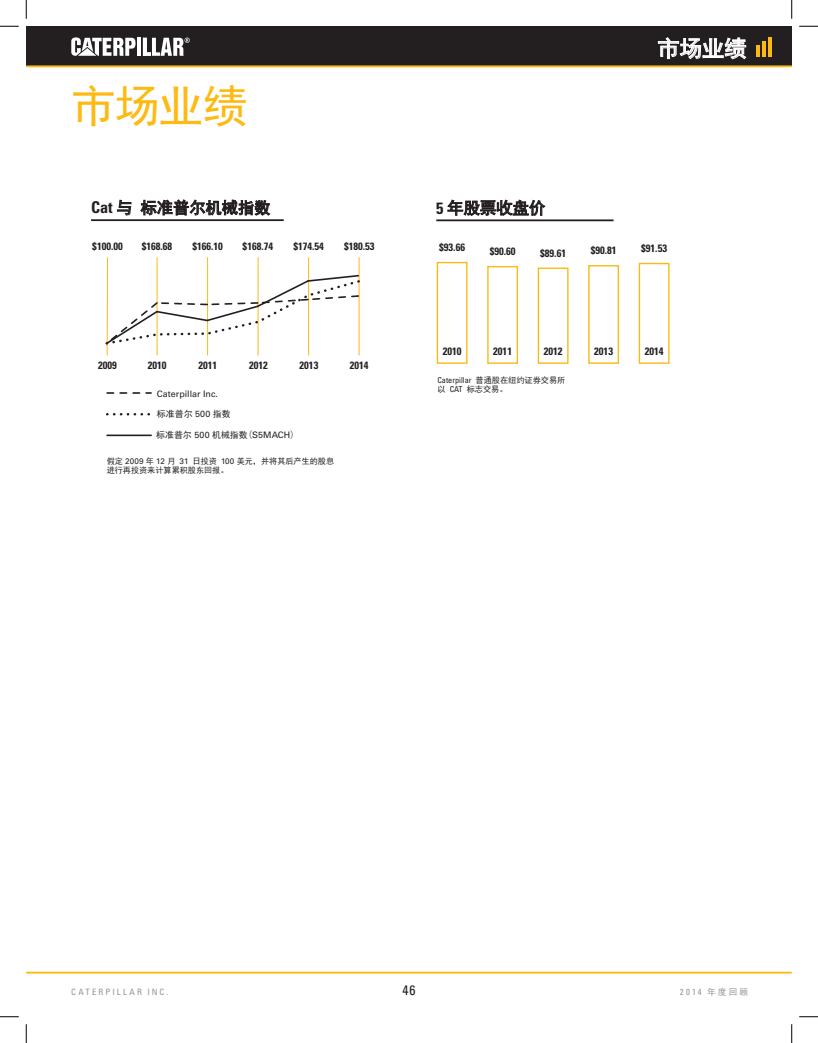
<style>
.page{position:relative;width:818px;height:1043px;background:#fff}
.page>*{position:absolute;margin:0;border:0;box-sizing:border-box;transform-origin:0 0}
.t1{font:45px "Sim Hei";color:#fcba13}
.t2{font:22.5px "Sim Hei";color:#fff}
.t3{font:16.38px "Sim Hei";color:#231f20}
.t4{font:16.25px "Sim Hei";color:#231f20}
.t5{font:condensed 13.75px "Univers LT Std";color:#231f20}
.t6{font:700 condensed 10.62px "Univers LT Std";color:#231f20}
.t7{font:700 condensed 10.5px "Univers LT Std";color:#231f20}
.t8{font:8.88px "Univers LT Std";color:#231f20}
.t9{font:8.88px "Sim Hei";color:#231f20}
.t10{font:condensed 8.75px "Univers LT Std";letter-spacing:.24em;color:#939598}
.t11{font:8.12px/9.8px "Sim Hei";color:#231f20}
.t12{font:condensed 8.12px "Univers LT Std";color:#231f20}
.s1{font-family:"Univers LT Std";font-weight:700;font-stretch:condensed}
.s2{font-family:"Univers LT Std"}
.s3{font-family:"Sim Hei"}
.s4{font-family:"Koz Go Pro"}
.s5{font-family:"Sim Hei";font-stretch:normal}
.s6{font-family:"Univers LT Std";font-stretch:condensed}
</style>
<div class="page">
<hr style="left:26px;top:971px;width:765px;height:2px;background:#fcba13">
<div style="left:26px;top:26px;width:765px;height:39px;background:#231f20"></div>
<hr style="left:26px;top:65px;width:765px;height:2px;background:#fcba13">
<hr style="left:137px;top:38px;width:4px;height:18px;background:#fff">
<svg style="left:71px;top:37px;width:64px;height:19px"></svg>
<svg style="left:143px;top:38px;width:47px;height:18px"></svg>
<svg style="left:117px;top:200px;width:14px;height:15px"></svg>
<svg style="left:141px;top:200px;width:129px;height:15px"></svg>
<hr style="left:91px;top:219px;width:193px;height:2px;background:#231f20">
<svg style="left:107px;top:392px;width:44px;height:2px"></svg>
<svg style="left:107px;top:413px;width:43px;height:2px"></svg>
<hr style="left:107px;top:434px;width:44px;height:2px;background:#231f20">
<svg style="left:105px;top:257px;width:255px;height:99px"></svg>
<div style="left:588px;top:265px;width:31px;height:99px;border:1px solid #fbb915"></div>
<div style="left:537px;top:267px;width:31px;height:97px;border:1px solid #fbb915"></div>
<div style="left:487px;top:266px;width:31px;height:98px;border:1px solid #fbb915"></div>
<div style="left:436px;top:262px;width:31px;height:102px;border:1px solid #fbb915"></div>
<div style="left:638px;top:263px;width:31px;height:101px;border:1px solid #fbb915"></div>
<svg style="left:448px;top:200px;width:97px;height:15px"></svg>
<hr style="left:436px;top:219px;width:177px;height:2px;background:#231f20">
<svg style="left:658px;top:37px;width:88px;height:31px"></svg>
<svg style="left:762px;top:41px;width:3px;height:15px"></svg>
<hr style="left:768px;top:37px;width:3px;height:19px;background:#fcba13">
<svg style="left:756px;top:45px;width:3px;height:11px"></svg>
<svg style="left:0;top:25px;width:19px;height:2px"></svg>
<svg style="left:799px;top:25px;width:19px;height:2px"></svg>
<svg style="left:0;top:1016px;width:19px;height:1px"></svg>
<svg style="left:799px;top:1016px;width:19px;height:1px"></svg>
<svg style="left:25px;top:0;width:2px;height:19px"></svg>
<svg style="left:25px;top:1024px;width:2px;height:18px"></svg>
<svg style="left:791px;top:0;width:1px;height:19px"></svg>
<svg style="left:791px;top:1024px;width:1px;height:18px"></svg>
<h1 class="t1" style="left:71px;top:83px;width:178px">市场业绩</h1>
<h3 class="t4" style="left:91px;top:199px;width:181px"><span class="s1">Cat</span> 与 标准普尔机械指数</h3>
<p class="t7" style="left:92px;top:240px;width:32px">$100.00</p>
<p class="t7" style="left:142px;top:240px;width:32px">$168.68</p>
<p class="t7" style="left:192px;top:240px;width:32px">$166.10</p>
<p class="t7" style="left:243px;top:240px;width:32px">$168.74</p>
<p class="t7" style="left:293px;top:240px;width:32px">$174.54</p>
<p class="t7" style="left:344px;top:240px;width:32px">$180.53</p>
<p class="t7" style="left:98px;top:359px;width:20px">2009</p>
<p class="t7" style="left:148px;top:359px;width:20px">2010</p>
<p class="t7" style="left:198px;top:359px;width:20px">2011</p>
<p class="t8" style="left:157px;top:388px;width:63px">Caterpillar Inc.</p>
<p class="t9" style="left:157px;top:409px;width:75px">标准普尔 <span class="s2">500</span> 指数</p>
<p class="t7" style="left:249px;top:359px;width:20px">2012</p>
<p class="t7" style="left:299px;top:359px;width:20px">2013</p>
<p class="t8" style="left:156px;top:429px;width:144px"><span class="s3">标准普尔</span> 500 <span class="s3">机械指数</span><span class="s4">（</span>S5MACH<span class="s4">）</span></p>
<p class="t11" style="left:107px;top:456px;width:229px">假定 <span class="s2">2009</span> 年 <span class="s2">12</span> 月 <span class="s2">31</span> 日投资 <span class="s2">100</span> 美元，并将其后产生的股息进行再投资来计算累积股东回报。</p>
<p class="t7" style="left:350px;top:359px;width:20px">2014</p>
<h2 class="t2" style="left:657px;top:37px;width:91px">市场业绩</h2>
<h3 class="t3" style="left:436px;top:199px;width:110px"><span class="s1">5</span> 年股票收盘价</h3>
<p class="t6" style="left:439px;top:241px;width:27px">$93.66</p>
<p class="t6" style="left:489px;top:245px;width:27px">$90.60</p>
<p class="t6" style="left:540px;top:246px;width:27px">$89.61</p>
<p class="t6" style="left:590px;top:244px;width:27px">$90.81</p>
<p class="t6" style="left:641px;top:242px;width:27px">$91.53</p>
<p class="t6" style="left:442px;top:344px;width:20px">2010</p>
<p class="t6" style="left:493px;top:344px;width:20px">2011</p>
<p class="t6" style="left:543px;top:344px;width:20px">2012</p>
<p class="t6" style="left:594px;top:344px;width:20px">2013</p>
<p class="t6" style="left:644px;top:344px;width:20px">2014</p>
<p class="t12" style="left:437px;top:375px;width:129px">Caterpillar <span class="s5">普通股在纽约证券交易所</span></p>
<p class="t11" style="left:437px;top:384px;width:72px">以 <span class="s6">CAT</span> 标志交易。</p>
<p class="t10" style="left:71px;top:986px;width:99px">CATERPILLAR INC.</p>
<h3 class="t5" style="left:402px;top:981px;width:14px">46</h3>
<p class="t10" style="left:680px;top:986px;width:70px">2014 <span class="s5">年度回顾</span></p>
</div>
